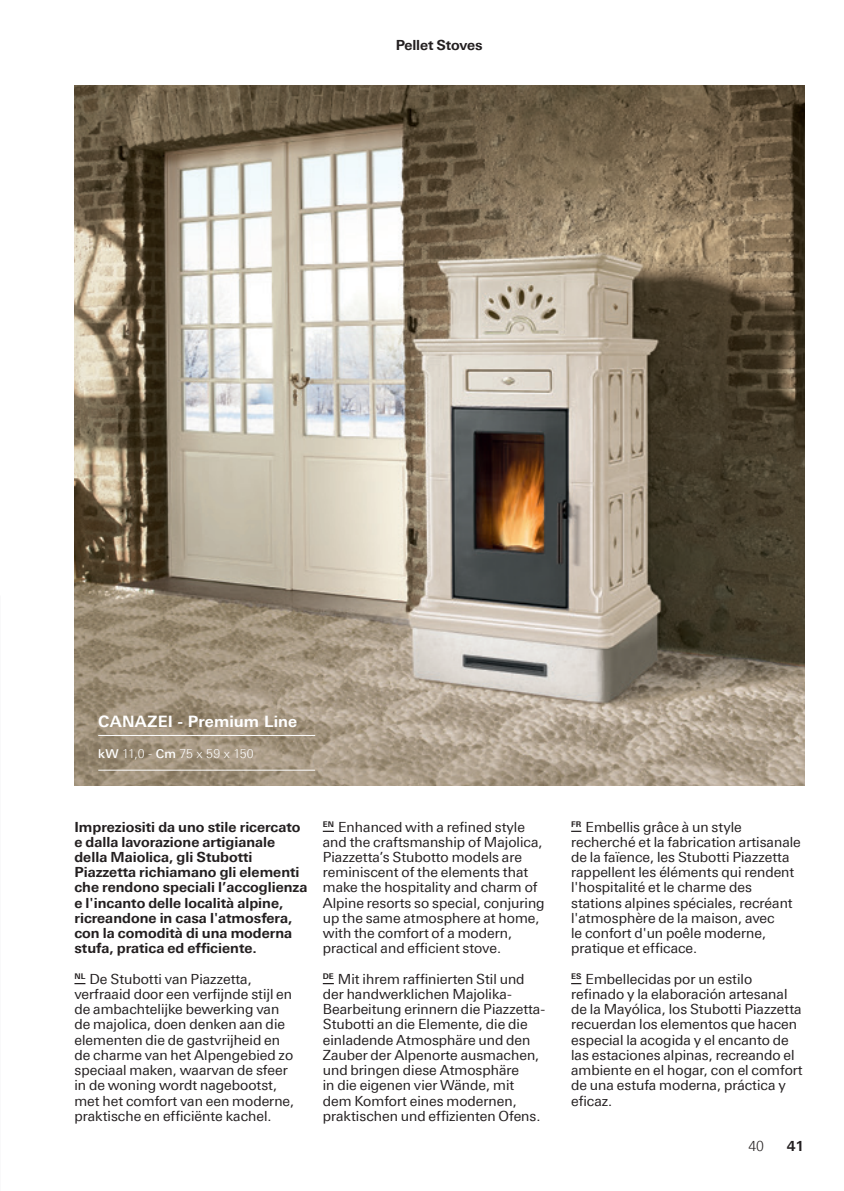
<style>
.page{position:relative;width:844px;height:1191px;background:#fff}
.page>*{position:absolute;margin:0;border:0;box-sizing:border-box;transform-origin:0 0}
.t1{font:700 15.75px "Linotype Univers 630";letter-spacing:.01em;color:#fff}
._02_Testo_prodotto_S{font:14px/15.2px "Linotype Univers 430";color:#231f20}
._02_Testo_prodotto_I{font:700 14px/15.2px "Linotype Univers 630";color:#231f20}
._00_00_body-text{font:700 14px "Linotype Univers 630";letter-spacing:-.005em;color:#231f20}
.t2{font:300 14px "Linotype Univers 330";color:#231f20}
.t3{font:300 12.25px "Linotype Univers 330";letter-spacing:.005em;color:#fff}
.s1{font-family:"Linotype Univers 530";font-weight:500}
</style>
<div class="page">
<svg style="left:323px;top:830px;width:11px;height:2px"></svg>
<svg style="left:571px;top:830px;width:10px;height:2px"></svg>
<img style="left:74px;top:85px;width:730px;height:701px">
<hr style="left:98px;top:735px;width:217px;height:1px;background:#fff">
<hr style="left:98px;top:769px;width:217px;height:1px;background:#fff">
<p class="_00_00_body-text" style="left:396px;top:36px;width:88px">Pellet Stoves</p>
<p class="t1" style="left:98px;top:711px;width:200px">CANAZEI - Premium Line</p>
<p class="t3" style="left:98px;top:746px;width:157px"><span class="s1">kW</span> 11,0 - <span class="s1">Cm</span> 75 x 59 x 150</p>
<p class="_02_Testo_prodotto_I" style="left:74px;top:819px;width:234px">Impreziositi da uno stile ricercato e dalla lavorazione artigianale della Maiolica, gli Stubotti Piazzetta richiamano gli elementi che rendono speciali l’accoglienza e l'incanto delle località alpine, ricreandone in casa l'atmosfera, con la comodità di una moderna stufa, pratica ed efficiente.</p>
<p class="_02_Testo_prodotto_S" style="left:74px;top:971px;width:221px"><sup>NL</sup> De Stubotti van Piazzetta, verfraaid door een verfijnde stijl en de ambachtelijke bewerking van de majolica, doen denken aan die elementen die de gastvrijheid en de charme van het Alpengebied zo speciaal maken, waarvan de sfeer in de woning wordt nagebootst, met het comfort van een moderne, praktische en efficiënte kachel.</p>
<p class="_02_Testo_prodotto_S" style="left:323px;top:819px;width:223px"><sup>EN</sup> Enhanced with a refined style and the craftsmanship of Majolica,<br>Piazzetta’s Stubotto models are reminiscent of the elements that make the hospitality and charm of<br>Alpine resorts so special, conjuring up the same atmosphere at home, with the comfort of a modern, practical and efficient stove.</p>
<p class="_02_Testo_prodotto_S" style="left:571px;top:819px;width:231px"><sup>FR</sup> Embellis grâce à un style recherché et la fabrication artisanale de la faïence, les Stubotti Piazzetta rappellent les éléments qui rendent l'hospitalité et le charme des stations alpines spéciales, recréant l'atmosphère de la maison, avec<br>le confort d'un poêle moderne, pratique et efficace.</p>
<p class="_02_Testo_prodotto_S" style="left:323px;top:971px;width:224px"><sup>DE</sup> Mit ihrem raffinierten Stil und der handwerklichen Majolika-<br>Bearbeitung erinnern die Piazzetta-<br>Stubotti an die Elemente, die die einladende Atmosphäre und den<br>Zauber der Alpenorte ausmachen, und bringen diese Atmosphäre<br>in die eigenen vier Wände, mit dem Komfort eines modernen, praktischen und effizienten Ofens.</p>
<p class="_02_Testo_prodotto_S" style="left:571px;top:971px;width:233px"><sup>ES</sup> Embellecidas por un estilo refinado y la elaboración artesanal de la Mayólica, los Stubotti Piazzetta recuerdan los elementos que hacen especial la acogida y el encanto de las estaciones alpinas, recreando el ambiente en el hogar, con el comfort de una estufa moderna, práctica y eficaz.</p>
<p class="t2" style="left:748px;top:1138px;width:17px">40</p>
<p class="_02_Testo_prodotto_I" style="left:786px;top:1138px;width:19px">41</p>
</div>
